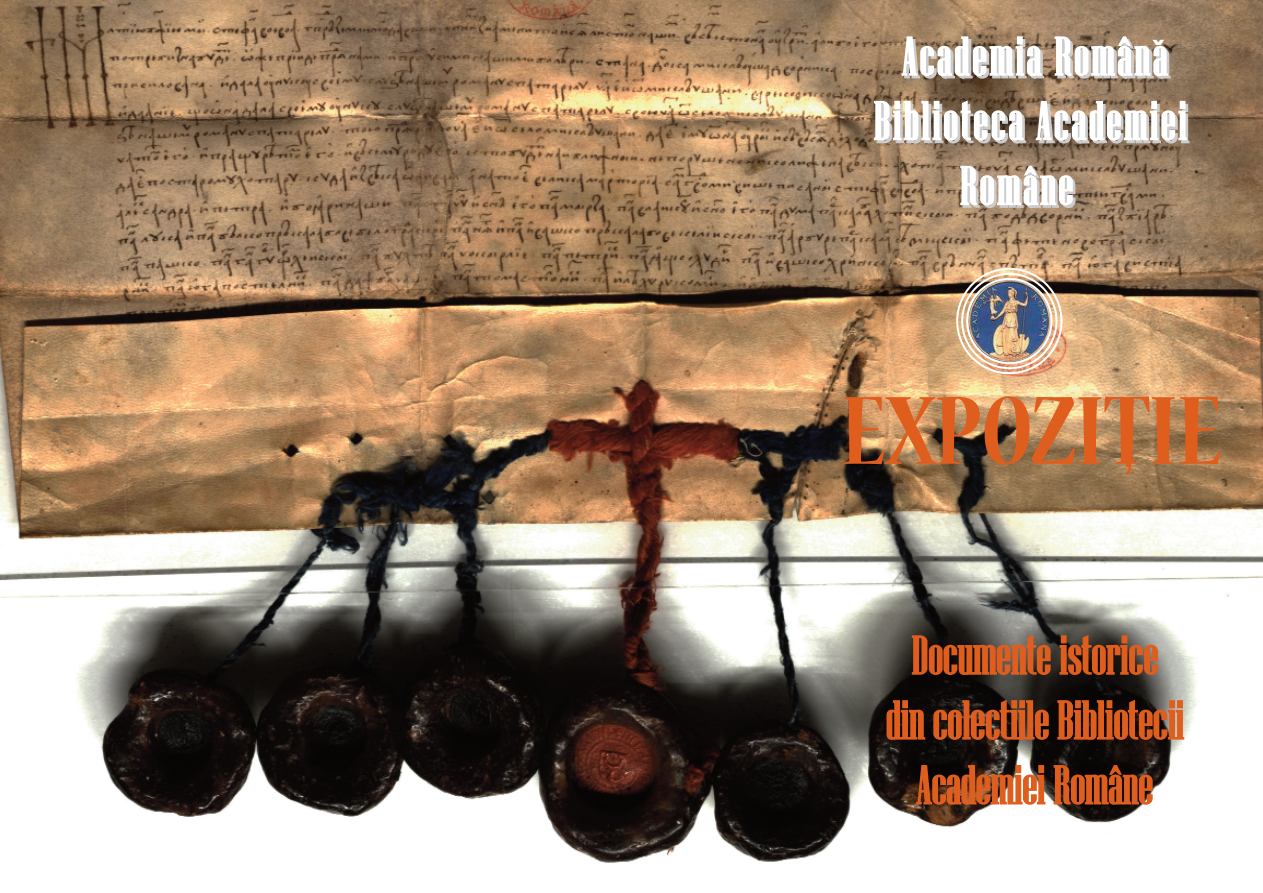
<style>
.page{position:relative;width:1263px;height:893px;background:#fff}
.page>*{position:absolute;margin:0;border:0;box-sizing:border-box;transform-origin:0 0}
.t1{font:700 condensed 108px "Nueva Std";letter-spacing:-.01em;color:#df5e1e}
.t2{font:54px/64.8px "Niagara Solid";color:#df5e1e;text-align:center}
.t3{font:54px/64.7px "Niagara Engraved";letter-spacing:.05em;color:#fff;text-align:center}
.t4{font:54px "Arial";color:#df5e1e}
.t5{font:700 36px "Arial";color:#fff}
</style>
<div class="page">
<img style="left:0;top:0;width:1263px;height:863px">
<img style="left:955px;top:267px;width:108px;height:108px">
<p class="t3" style="left:874px;top:24px;width:314px">Academia Româna<br>Biblioteca Academiei<br>Române</p>
<p class="t5" style="left:1152px;top:32px;width:13px">ˇ</p>
<h1 class="t1" style="left:840px;top:391px;width:383px">EXPOZITIE</h1>
<p class="t4" style="left:1121px;top:417px;width:17px">,</p>
<p class="t2" style="left:886px;top:623px;width:300px">Documente istorice din colectiile Bibliotecii<br>Academiei Române</p>
</div>
